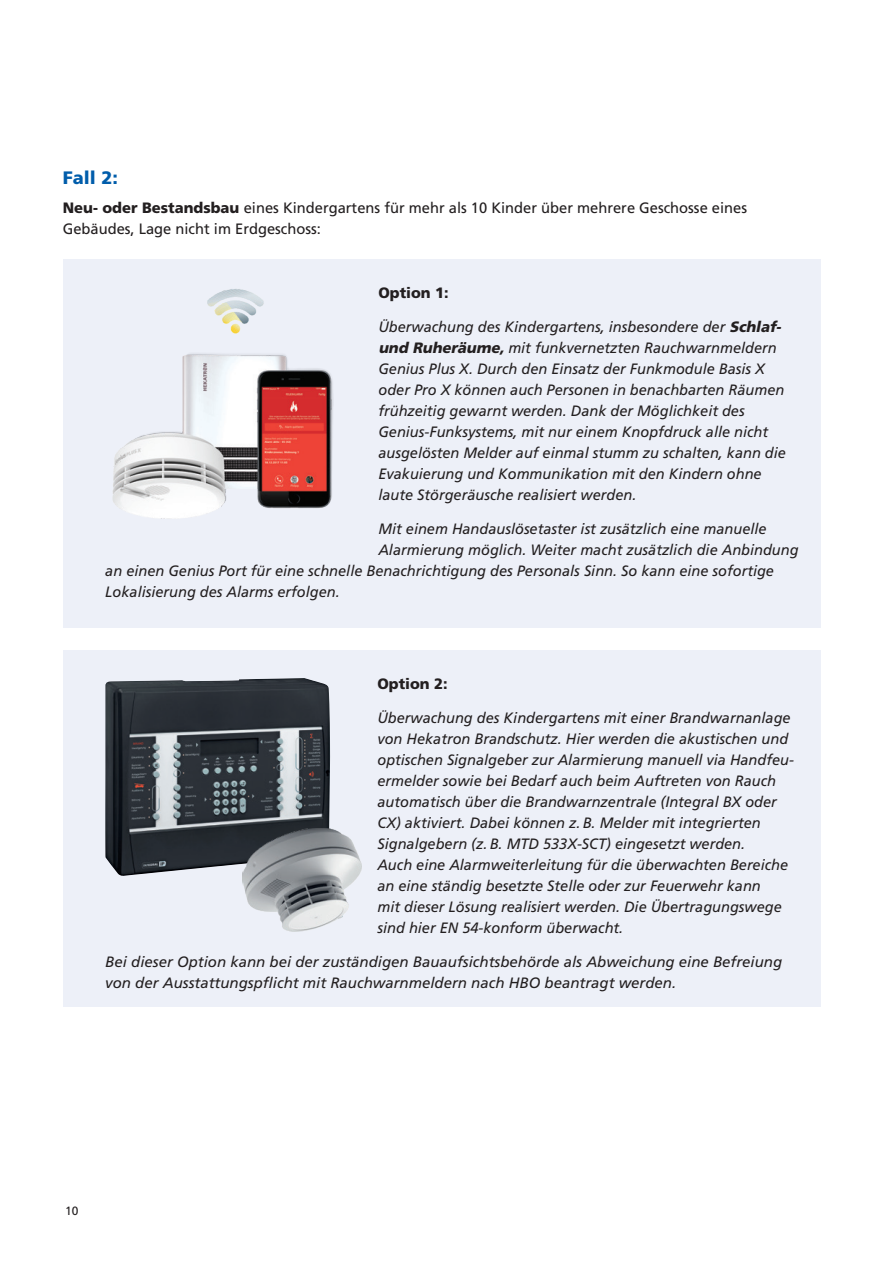
<style>
.page{position:relative;width:893px;height:1263px;background:#fff}
.page>*{position:absolute;margin:0;border:0;box-sizing:border-box;transform-origin:0 0}
.Subhead_blau{font:900 18px "Frutiger LT Pro";color:#015dab}
.t1{font:italic 15px/21px "Frutiger LT Pro";color:#231f20}
.Aufzählungstexte{font:15px/21px "Frutiger LT Pro";color:#231f20}
.t2{font:900 15px "Frutiger LT Pro";color:#231f20}
.t3{font:12px "Frutiger LT Pro";color:#231f20}
.s1{font-weight:900}
</style>
<div class="page">
<div style="left:63px;top:259px;width:758px;height:368px;background:#edf0f8"></div>
<div style="left:63px;top:651px;width:758px;height:356px;background:#edf0f8"></div>
<img style="left:105px;top:678px;width:225px;height:198px">
<img style="left:112px;top:289px;width:221px;height:230px">
<img style="left:242px;top:829px;width:119px;height:102px">
<p class="Subhead_blau" style="left:63px;top:166px;width:57px">Fall 2:</p>
<p class="Aufzählungstexte" style="left:63px;top:197px;width:686px"><span class="s1">Neu- oder Bestandsbau</span> eines Kindergartens für mehr als 10 Kinder über mehrere Geschosse eines<br>Gebäudes, Lage nicht im Erdgeschoss:</p>
<p class="t2" style="left:378px;top:284px;width:72px">Option 1:</p>
<p class="t1" style="left:378px;top:316px;width:409px">Überwachung des Kindergartens, insbesondere der <span class="s1">Schlaf&shy;und Ruheräume,</span>mit funkvernetzten Rauchwarnmeldern Genius Plus X. Durch den Einsatz der Funkmodule Basis X oder Pro X können auch Personen in benachbarten Räumen frühzeitig gewarnt werden. Dank der Möglichkeit des Genius-Funksystems, mit nur einem Knopfdruck alle nicht ausgelösten Melder auf einmal stumm zu schalten, kann die Evakuierung und Kommunikation mit den Kindern ohne laute Störgeräusche realisiert werden.</p>
<p class="t1" style="left:378px;top:518px;width:390px">Mit einem Handauslösetaster ist zusätzlich eine manuelle</p>
<p class="t1" style="left:378px;top:539px;width:422px">Alarmierung möglich. Weiter macht zusätzlich die Anbindung</p>
<p class="t1" style="left:105px;top:560px;width:670px">an einen Genius Port für eine schnelle Benachrichtigung des Personals Sinn. So kann eine sofortige</p>
<p class="t1" style="left:105px;top:581px;width:236px">Lokalisierung des Alarms erfolgen.</p>
<p class="t2" style="left:377px;top:675px;width:72px">Option 2:</p>
<p class="t1" style="left:377px;top:707px;width:418px">Überwachung des Kindergartens mit einer Brandwarnanlage von Hekatron Brandschutz. Hier werden die akustischen und optischen Signalgeber zur Alarmierung manuell via Handfeu&shy;ermelder sowie bei Bedarf auch beim Auftreten von Rauch automatisch über die Brandwarnzentrale (Integral BX oder CX) aktiviert. Dabei können z. B. Melder mit integrierten Signalgebern (z. B. MTD 533X-SCT) eingesetzt werden.<br>Auch eine Alarmweiterleitung für die überwachten Bereiche an eine ständig besetzte Stelle oder zur Feuerwehr kann<br>mit dieser Lösung realisiert werden. Die Übertragungswege sind hier EN 54-konform überwacht.</p>
<p class="t1" style="left:105px;top:951px;width:678px">Bei dieser Option kann bei der zuständigen Bauaufsichtsbehörde als Abweichung eine Befreiung von der Ausstattungspflicht mit Rauchwarnmeldern nach HBO beantragt werden.</p>
<p class="t3" style="left:65px;top:1204px;width:15px">10</p>
</div>
